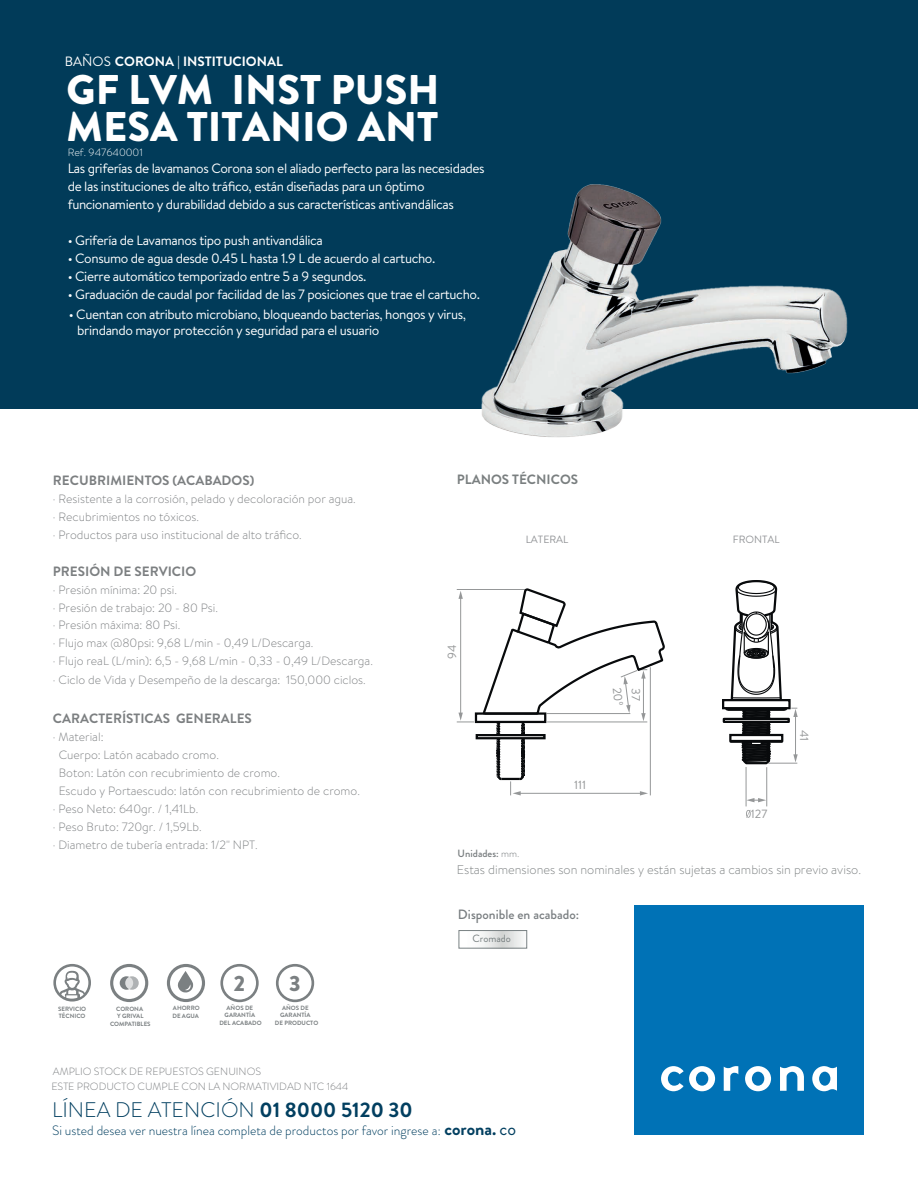
<style>
.page{position:relative;width:918px;height:1188px;background:#fff}
.page>*{position:absolute;margin:0;border:0;box-sizing:border-box;transform-origin:0 0}
.t1{font:900 41.4px/37.8px "Brandon Grotesque";color:#fff}
.t2{font:900 22.05px "Brandon Grotesque";color:#7b8082}
.t3{font:300 21.15px "Brandon Grotesque";color:#023f60}
.t4{font:700 18px "Brandon Grotesque";color:#023f60}
.t5{font:13.5px/18px "Brandon Text";letter-spacing:-.03em;color:#fff}
.t6{font:700 13.5px "Brandon Grotesque";color:#7c7f81}
.t7{font:300 13.5px "Brandon Grotesque";color:#023f60}
.t8{font:700 13.5px "Brandon Text";color:#fff}
.t9{font:500 13.5px "Brandon Grotesque";color:#797e81}
.t10{font:700 13.5px "Brandon Grotesque";color:#7a7f80}
.t11{font:300 12.6px "Brandon Text";color:#7c8081}
.t12{font:300 12px/18px "Brandon Text";color:#7c7f81}
.t13{font:11.85px "Brandon Text";color:#959798}
.t14{font:300 10.5px/15px "Brandon Grotesque";color:#7c7f81}
.t15{font:10.5px "Brandon Text";color:#939598}
.t16{font:300 10.5px "Brandon Text";color:#fff}
.t17{font:500 10.5px "Brandon Grotesque";color:#787d7f}
.t18{font:10.5px "Brandon Grotesque";color:#777f80}
.t19{font:700 6.15px/7.4px "Brandon Grotesque";color:#7b8082;text-align:center}
.s1{font-weight:400}
.s2{font-weight:300}
.s3{font-weight:700}
</style>
<div class="page">
<div style="left:0;top:0;width:918px;height:409px;background:#013b59"></div>
<div style="left:634px;top:905px;width:230px;height:230px;background:#0072b6"></div>
<svg style="left:661px;top:1066px;width:54px;height:25px"></svg>
<svg style="left:745px;top:1066px;width:26px;height:25px"></svg>
<svg style="left:780px;top:1066px;width:24px;height:25px"></svg>
<svg style="left:812px;top:1066px;width:25px;height:25px"></svg>
<svg style="left:724px;top:1066px;width:14px;height:25px"></svg>
<svg style="left:747px;top:798px;width:19px;height:4px"></svg>
<hr style="left:746px;top:767px;width:1px;height:39px;background:#959798">
<hr style="left:766px;top:767px;width:1px;height:39px;background:#959798">
<svg style="left:746px;top:810px;width:5px;height:8px"></svg>
<svg style="left:722px;top:580px;width:76px;height:185px"></svg>
<svg style="left:53px;top:964px;width:38px;height:38px"></svg>
<svg style="left:220px;top:964px;width:39px;height:38px"></svg>
<svg style="left:276px;top:964px;width:38px;height:38px"></svg>
<svg style="left:167px;top:964px;width:38px;height:38px"></svg>
<svg style="left:110px;top:964px;width:38px;height:38px"></svg>
<svg style="left:482px;top:932px;width:41px;height:14px"></svg>
<div style="left:459px;top:930px;width:68px;height:18px;border:1px solid #798183"></div>
<img style="left:481px;top:184px;width:367px;height:254px">
<svg style="left:457px;top:588px;width:208px;height:208px"></svg>
<p class="t8" style="left:65px;top:52px;width:220px"><span class="s1">BAÑOS</span> CORONA | INSTITUCIONAL</p>
<h1 class="t1" style="left:67px;top:71px;width:374px">GF LVM INST PUSH<br>MESA TITANIO ANT</h1>
<p class="t16" style="left:68px;top:145px;width:77px">Ref. 947640001</p>
<p class="t5" style="left:68px;top:159px;width:419px">Las griferías de lavamanos Corona son el aliado perfecto para las necesidades de las instituciones de alto tráfico, están diseñadas para un óptimo funcionamiento y durabilidad debido a sus características antivandálicas</p>
<p class="t5" style="left:68px;top:231px;width:257px">• Grifería de Lavamanos tipo push antivandálica</p>
<p class="t5" style="left:68px;top:249px;width:369px">• Consumo de agua desde 0.45 L hasta 1.9 L de acuerdo al cartucho.</p>
<p class="t5" style="left:68px;top:267px;width:300px">• Cierre automático temporizado entre 5 a 9 segundos.</p>
<p class="t5" style="left:68px;top:285px;width:414px">• Graduación de caudal por facilidad de las 7 posiciones que trae el cartucho.</p>
<p class="t5" style="left:77px;top:306px;width:390px;line-height:16.2px;text-indent:-9px">• Cuentan con atributo microbiano, bloqueando bacterias, hongos y virus, brindando mayor protección y seguridad para el usuario</p>
<p class="t6" style="left:53px;top:471px;width:203px">RECUBRIMIENTOS (ACABADOS)</p>
<p class="t12" style="left:53px;top:490px;width:304px">· Resistente a la corrosión, pelado y decoloración por agua. · Recubrimientos no tóxicos.<br>· Productos para uso institucional de alto tráfico.</p>
<p class="t6" style="left:53px;top:562px;width:145px">PRESIÓN DE SERVICIO</p>
<p class="t12" style="left:53px;top:581px;width:167px">· Presión mínima: 20 psi.<br>· Presión de trabajo: 20 - 80 Psi.</p>
<p class="t12" style="left:53px;top:615px;width:321px">· Presión máxima: 80 Psi.<br>· Flujo max @80psi: 9,68 L/min - 0,49 L/Descarga.<br>· Flujo reaL (L/min): 6,5 - 9,68 L/min - 0,33 - 0,49 L/Descarga.</p>
<p class="t12" style="left:53px;top:671px;width:314px">· Ciclo de Vida y Desempeño de la descarga: 150,000 ciclos.</p>
<p class="t6" style="left:53px;top:709px;width:200px">CARACTERÍSTICAS GENERALES</p>
<p class="t12" style="left:53px;top:728px;width:52px">· Material:</p>
<p class="t12" style="left:59px;top:746px;width:162px">Cuerpo: Latón acabado cromo.</p>
<p class="t12" style="left:59px;top:764px;width:223px">Boton: Latón con recubrimiento de cromo.</p>
<p class="t12" style="left:59px;top:782px;width:303px">Escudo y Portaescudo: latón con recubrimiento de cromo.</p>
<p class="t12" style="left:53px;top:800px;width:147px">· Peso Neto: 640gr. / 1,41Lb.</p>
<p class="t12" style="left:53px;top:818px;width:150px">· Peso Bruto: 720gr. / 1,59Lb.</p>
<p class="t12" style="left:53px;top:836px;width:206px">· Diametro de tubería entrada: 1/2" NPT.</p>
<p class="t19" style="left:58px;top:1005px;width:30px;text-align:left">SERVICIO<br>TÉCNICO</p>
<p class="t19" style="left:110px;top:1005px;width:42px">CORONA<br>Y GRIVAL<br>COMPATIBLES</p>
<p class="t19" style="left:172px;top:1005px;width:29px;text-align:left">AHORRO<br>DE AGUA</p>
<h2 class="t2" style="left:234px;top:967px;width:13px">2</h2>
<p class="t19" style="left:219px;top:1004px;width:44px">AÑOS DE<br>GARANTÍA<br>DEL ACABADO</p>
<h2 class="t2" style="left:289px;top:967px;width:13px">3</h2>
<p class="t19" style="left:275px;top:1004px;width:45px">AÑOS DE<br>GARANTÍA<br>DE PRODUCTO</p>
<p class="t14" style="left:51px;top:1064px;width:298px">AMPLIO STOCK DE REPUESTOS GENUINOS<br>ESTE PRODUCTO CUMPLE CON LA NORMATIVIDAD NTC 1644</p>
<p class="t10" style="left:457px;top:470px;width:123px">PLANOS TÉCNICOS</p>
<p class="t15" style="left:526px;top:532px;width:44px">LATERAL</p>
<p class="t15" style="left:733px;top:532px;width:48px">FRONTAL</p>
<p class="t13" style="left:444px;top:659px;width:16px;rotate:-90deg">94</p>
<p class="t17" style="left:458px;top:846px;width:63px">Unidades: <span class="s2">mm.</span></p>
<p class="t13" style="left:574px;top:777px;width:14px">111</p>
<p class="t13" style="left:644px;top:688px;width:14px;rotate:90deg">37</p>
<p class="t13" style="left:751px;top:806px;width:18px">127</p>
<p class="t13" style="left:812px;top:730px;width:13px;rotate:90deg">41</p>
<p class="t11" style="left:457px;top:861px;width:406px">Estas dimensiones son nominales y están sujetas a cambios sin previo aviso.</p>
<p class="t9" style="left:458px;top:905px;width:123px">Disponible en acabado:</p>
<p class="t18" style="left:472px;top:931px;width:40px">Cromado</p>
<h3 class="t3" style="left:52px;top:1095px;width:362px">LÍNEA DE ATENCIÓN <span class="s3">01 8000 5120 30</span></h3>
<p class="t7" style="left:52px;top:1121px;width:391px">Si usted desea ver nuestra línea completa de productos por favor ingrese a:</p>
<h3 class="t4" style="left:444px;top:1116px;width:73px">corona. <span class="s1">co</span></h3>
</div>
